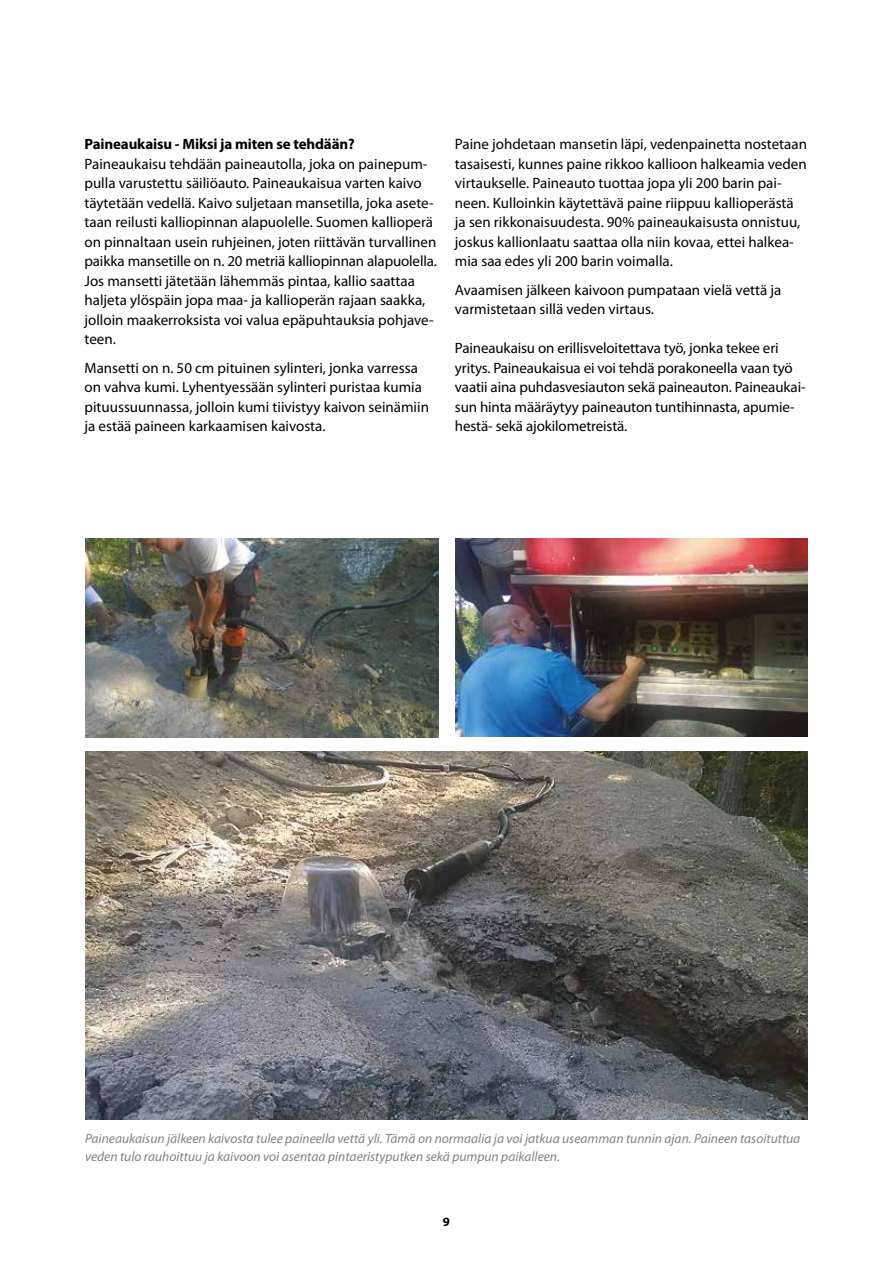
<style>
.page{position:relative;width:893px;height:1263px;background:#fff}
.page>*{position:absolute;margin:0;border:0;box-sizing:border-box;transform-origin:0 0}
.t1{font:15px/19.5px "Myriad Pro";color:#000}
.t2{font:700 15px "Myriad Pro";letter-spacing:-.01em;color:#000}
.t3{font:italic 13.5px/18px "Myriad Pro";color:#808285}
.t4{font:700 12.75px "Myriad Pro";color:#000}
</style>
<div class="page">
<img style="left:85px;top:751px;width:723px;height:368px">
<img style="left:85px;top:539px;width:353px;height:199px">
<img style="left:455px;top:539px;width:352px;height:198px">
<p class="t2" style="left:85px;top:135px;width:272px">Paineaukaisu - Miksi ja miten se tehdään?</p>
<p class="t1" style="left:85px;top:154px;width:354px">Paineaukaisu tehdään paineautolla, joka on painepum&shy;pulla varustettu säiliöauto. Paineaukaisua varten kaivo täytetään vedellä. Kaivo suljetaan mansetilla, joka asete&shy;taan reilusti kalliopinnan alapuolelle. Suomen kallioperä on pinnaltaan usein ruhjeinen, joten riittävän turvallinen paikka mansetille on n. 20 metriä kalliopinnan alapuolella.<br>Jos mansetti jätetään lähemmäs pintaa, kallio saattaa haljeta ylöspäin jopa maa- ja kallioperän rajaan saakka, jolloin maakerroksista voi valua epäpuhtauksia pohjave&shy;teen.</p>
<p class="t1" style="left:85px;top:358px;width:346px">Mansetti on n. 50 cm pituinen sylinteri, jonka varressa on vahva kumi. Lyhentyessään sylinteri puristaa kumia pituussuunnassa, jolloin kumi tiivistyy kaivon seinämiin ja estää paineen karkaamisen kaivosta.</p>
<p class="t1" style="left:455px;top:134px;width:354px">Paine johdetaan mansetin läpi, vedenpainetta nostetaan tasaisesti, kunnes paine rikkoo kallioon halkeamia veden virtaukselle. Paineauto tuottaa jopa yli 200 barin pai&shy;neen. Kulloinkin käytettävä paine riippuu kallioperästä ja sen rikkonaisuudesta. 90% paineaukaisusta onnistuu, joskus kallionlaatu saattaa olla niin kovaa, ettei halkea&shy;mia saa edes yli 200 barin voimalla.</p>
<p class="t1" style="left:455px;top:280px;width:328px">Avaamisen jälkeen kaivoon pumpataan vielä vettä ja varmistetaan sillä veden virtaus.</p>
<p class="t1" style="left:455px;top:338px;width:352px">Paineaukaisu on erillisveloitettava työ, jonka tekee eri yritys. Paineaukaisua ei voi tehdä porakoneella vaan työ vaatii aina puhdasvesiauton sekä paineauton. Paineaukai&shy;sun hinta määräytyy paineauton tuntihinnasta, apumie&shy;hestä- sekä ajokilometreistä.</p>
<p class="t3" style="left:85px;top:1130px;width:717px">Paineaukaisun jälkeen kaivosta tulee paineella vettä yli. Tämä on normaalia ja voi jatkua useamman tunnin ajan. Paineen tasoituttua veden tulo rauhoittuu ja kaivoon voi asentaa pintaeristyputken sekä pumpun paikalleen.</p>
<p class="t4" style="left:443px;top:1213px;width:9px">9</p>
</div>
